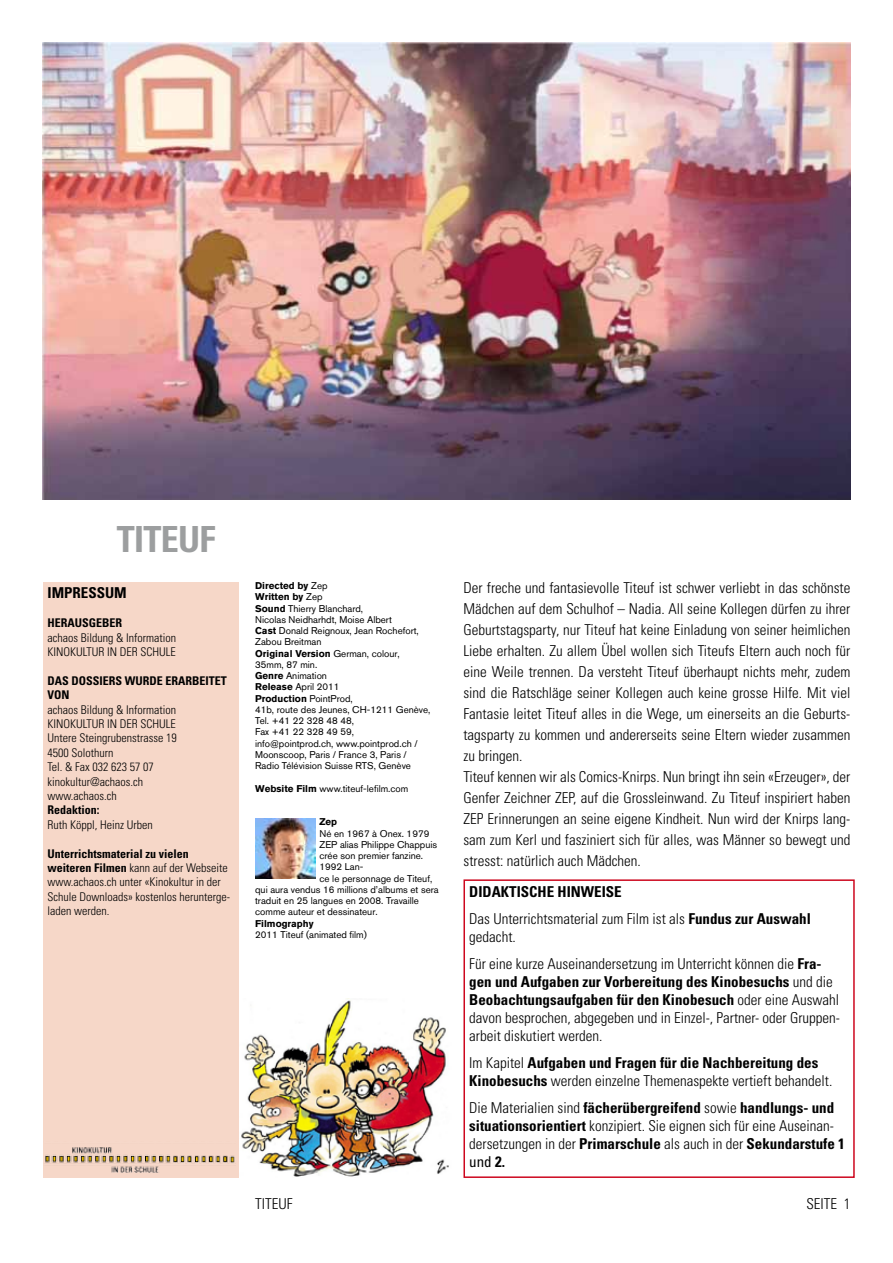
<style>
.page{position:relative;width:893px;height:1263px;background:#fff}
.page>*{position:absolute;margin:0;border:0;box-sizing:border-box;transform-origin:0 0}
.t1{font:700 condensed 36px "Univers";letter-spacing:-.02em;color:#9c9e9f}
.t2{font:300 condensed 15px/21px "Univers";color:#000}
.t3{font:700 condensed 15px/27px "Univers";color:#000}
.t4{font:300 condensed 12px/14.4px "Univers";color:#000}
.t5{font:700 condensed 12px/14.4px "Univers";color:#000}
.t6{font:9.75px/11.2px "Akzidenz Grotesk BQ";color:#000}
.t7{font:700 9.75px "Akzidenz Grotesk BQ";color:#000}
.s1{font-weight:700}
.s2{font-weight:300}
.s3{font-weight:400}
</style>
<div class="page">
<img style="left:238px;top:998px;width:211px;height:180px">
<div style="left:43px;top:582px;width:195px;height:596px;background:#f6d7c8"></div>
<img style="left:45px;top:1147px;width:190px;height:26px">
<div style="left:463px;top:879px;width:392px;height:299px;border:2px solid #cd071e"></div>
<img style="left:255px;top:818px;width:60px;height:60px">
<img style="left:43px;top:43px;width:807px;height:457px">
<h1 class="t1" style="left:117px;top:517px;width:100px">TITEUF</h1>
<p class="t3" style="left:48px;top:579px;width:81px">IMPRESSUM</p>
<p class="t5" style="left:48px;top:616px;width:69px">Herausgeber</p>
<p class="t4" style="left:48px;top:630px;width:130px">achaos Bildung &amp; Information<br>Kinokultur in der Schule</p>
<p class="t5" style="left:48px;top:673px;width:181px">DAS DOSSIERS WURDE ERARBEITET<br>VON</p>
<p class="t4" style="left:48px;top:702px;width:131px">achaos Bildung &amp; Information<br>Kinokultur in der Schule<br>Untere Steingrubenstrasse 19<br>4500 Solothurn<br>Tel. &amp; Fax 032 623 57 07 kinokultur@achaos.ch www.achaos.ch</p>
<p class="t5" style="left:48px;top:803px;width:54px">Redaktion:</p>
<p class="t4" style="left:48px;top:817px;width:107px">Ruth Köppl, Heinz Urben</p>
<p class="t4" style="left:48px;top:846px;width:184px"><span class="s1">Unterrichtsmaterial zu vielen weiteren Filmen</span> kann auf der Webseite www.achaos.ch unter «Kinokultur in der Schule Downloads» kostenlos herunterge&shy;laden werden.</p>
<p class="t6" style="left:255px;top:580px;width:177px"><span class="s1">Directed by</span> Zep<br><span class="s1">Written by</span> Zep<br><span class="s1">Sound</span> Thierry Blanchard,<br>Nicolas Neidharhdt, Moise Albert<br><span class="s1">Cast</span> Donald Reignoux, Jean Rochefort,<br>Zabou Breitman<br><span class="s1">Original Version</span> German, colour,<br>35mm, 87 min.<br><span class="s1">Genre</span> Animation<br><span class="s1">Release</span> April 2011<br><span class="s1">Production</span> PointProd,<br>41b, route des Jeunes, CH-1211 Genève,<br>Tel. +41 22 328 48 48,<br>Fax +41 22 328 49 59, info@pointprod.ch, www.pointprod.ch /<br>Moonscoop, Paris / France 3, Paris /<br>Radio Télévision Suisse RTS, Genève</p>
<p class="t6" style="left:255px;top:782px;width:155px"><span class="s1">Website Film</span> www.titeuf-lefilm.com</p>
<p class="t7" style="left:319px;top:816px;width:19px">Zep</p>
<p class="t6" style="left:319px;top:827px;width:111px">Né en 1967 à Onex. 1979</p>
<p class="t6" style="left:319px;top:839px;width:119px">ZEP alias Philippe Chappuis</p>
<p class="t6" style="left:319px;top:850px;width:105px">crée son premier fanzine.</p>
<p class="t6" style="left:319px;top:861px;width:46px">1992 Lan-</p>
<p class="t6" style="left:319px;top:872px;width:114px">ce le personnage de Titeuf,</p>
<p class="t6" style="left:255px;top:884px;width:185px">qui aura vendus 16 millions d’albums et sera</p>
<p class="t6" style="left:255px;top:895px;width:165px">traduit en 25 langues en 2008. Travaille</p>
<p class="t6" style="left:255px;top:906px;width:124px">comme auteur et dessinateur.</p>
<p class="t7" style="left:255px;top:917px;width:60px">Filmography</p>
<p class="t6" style="left:255px;top:929px;width:113px">2011 Titeuf (animated film)</p>
<p class="t2" style="left:463px;top:578px;width:389px">Der freche und fantasievolle Titeuf ist schwer verliebt in das schönste Mädchen auf dem Schulhof – Nadia. All seine Kollegen dürfen zu ihrer Geburtstagsparty, nur Titeuf hat keine Einladung von seiner heimlichen Liebe erhalten. Zu allem Übel wollen sich Titeufs Eltern auch noch für eine Weile trennen. Da versteht Titeuf überhaupt nichts mehr, zudem sind die Ratschläge seiner Kollegen auch keine grosse Hilfe. Mit viel Fantasie leitet Titeuf alles in die Wege, um einerseits an die Geburts&shy;tagsparty zu kommen und andererseits seine Eltern wieder zusammen zu bringen.<br>Titeuf kennen wir als Comics-Knirps. N un bringt ihn sein «Erzeuger», der Genfer Zeichner ZEP, auf die Grossleinwand. Zu Titeuf inspiriert haben ZEP Erinnerungen an seine eigene Kindheit. Nun wird der Knirps lang&shy;sam zum Kerl und fasziniert sich für alles, was Männer so bewegt und stresst: natürlich auch Mädchen.</p>
<p class="t3" style="left:469px;top:878px;width:343px">Didaktische Hinweise<br><span class="s2">Das Unterrichtsmaterial zum Film ist als</span> Fundus zur Auswahl</p>
<p class="t2" style="left:469px;top:923px;width:354px;line-height:27px">gedacht.<br>Für eine kurze Auseinandersetzung im Unterricht können die <span class="s1">Fra-</span></p>
<p class="t2" style="left:469px;top:973px;width:372px;line-height:18px"><span class="s1">gen und Aufgaben zur Vorbereitung des Kinobesuchs</span> und die <span class="s1">Beobachtungsaufgaben für den Kinobesuch</span> oder eine Auswahl davon besprochen, abgegeben und in Einzel-, Partner- oder Gruppen&shy;arbeit diskutiert werden.</p>
<p class="t2" style="left:469px;top:1054px;width:365px;line-height:18px">Im Kapitel <span class="s1">Aufgaben und Fragen für die Nachbereitung des<br>Kinobesuchs</span> werden einzelne Themenaspekte vertieft behandelt.</p>
<p class="t2" style="left:469px;top:1099px;width:377px;line-height:18px">Die Materialien sind <span class="s1">fächerübergreifend</span> sowie <span class="s1">handlungs- und situationsorientiert</span> konzipiert. Sie eignen sich für eine Auseinan&shy;dersetzungen in der <span class="s1">Primarschule</span> als auch in der <span class="s1">Sekundarstufe 1 </span><span class="s3">und</span> <span class="s1">2.</span></p>
<p class="t2" style="left:255px;top:1193px;width:39px">TITEUF</p>
<p class="t2" style="left:806px;top:1193px;width:46px">SEITE 1</p>
</div>
